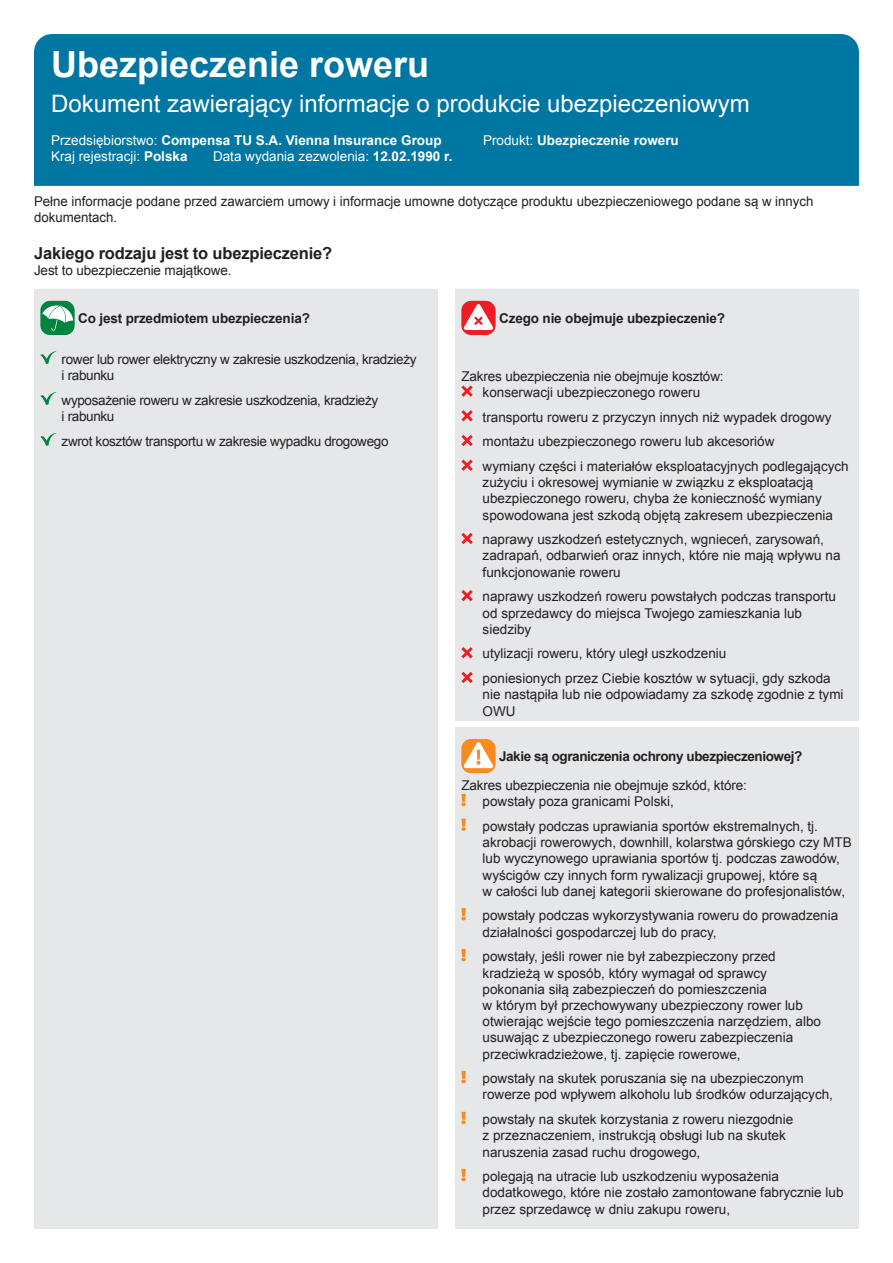
<style>
.page{position:relative;width:893px;height:1263px;background:#fff}
.page>*{position:absolute;margin:0;border:0;box-sizing:border-box;transform-origin:0 0}
.t1{font:700 36px "Arial";color:#fff}
.t2{font:24px "Arial";color:#fff}
.t3{font:700 16.5px "Arial";letter-spacing:-.01em;color:#231f20}
.t4{font:13.5px/16.2px "Arial";color:#231f20}
.t5{font:13.5px/16.2px "Arial";letter-spacing:-.025em;color:#231f20}
.t6{font:700 13.5px "Arial";color:#fff}
.t7{font:700 13.5px "Arial";letter-spacing:-.01em;color:#231f20}
.t8{font:13.5px "Arial";color:#fff}
.t9{font:700 13.5px "Arial";letter-spacing:-.03em;color:#231f20}
.s1{font-weight:400}
.s2{font-weight:700}
</style>
<div class="page">
<div style="left:34px;top:34px;width:825px;height:152px;background:#0076a3"></div>
<div style="left:34px;top:289px;width:825px;height:940px;background:#e6e7e9"></div>
<div style="left:455px;top:721px;width:404px;height:6px;background:#fff"></div>
<div style="left:438px;top:928px;width:17px;height:6px;background:#fff"></div>
<div style="left:40px;top:301px;width:35px;height:34px;background:#008540;border-radius:10px"></div>
<svg style="left:42px;top:304px;width:31px;height:27px"></svg>
<svg style="left:40px;top:351px;width:18px;height:13px"></svg>
<svg style="left:40px;top:392px;width:18px;height:13px"></svg>
<svg style="left:40px;top:433px;width:18px;height:13px"></svg>
<div style="left:461px;top:301px;width:35px;height:34px;background:#ee1d23;border-radius:10px"></div>
<svg style="left:463px;top:304px;width:31px;height:26px"></svg>
<svg style="left:461px;top:385px;width:12px;height:12px"></svg>
<svg style="left:461px;top:410px;width:12px;height:11px"></svg>
<svg style="left:461px;top:435px;width:12px;height:11px"></svg>
<svg style="left:461px;top:459px;width:12px;height:12px"></svg>
<svg style="left:461px;top:533px;width:12px;height:11px"></svg>
<svg style="left:461px;top:590px;width:12px;height:11px"></svg>
<svg style="left:461px;top:647px;width:12px;height:11px"></svg>
<svg style="left:461px;top:672px;width:12px;height:11px"></svg>
<svg style="left:461px;top:739px;width:35px;height:34px"></svg>
<svg style="left:463px;top:742px;width:31px;height:26px"></svg>
<svg style="left:461px;top:794px;width:5px;height:12px"></svg>
<svg style="left:461px;top:818px;width:5px;height:13px"></svg>
<svg style="left:461px;top:908px;width:5px;height:12px"></svg>
<svg style="left:461px;top:949px;width:5px;height:12px"></svg>
<svg style="left:461px;top:1071px;width:5px;height:12px"></svg>
<svg style="left:461px;top:1112px;width:5px;height:12px"></svg>
<svg style="left:461px;top:1169px;width:5px;height:12px"></svg>
<h1 class="t1" style="left:51px;top:41px;width:380px">Ubezpieczenie roweru</h1>
<h2 class="t2" style="left:51px;top:88px;width:700px">Dokument zawierający informacje o produkcie ubezpieczeniowym</h2>
<p class="t6" style="left:51px;top:131px;width:392px"><span class="s1">Przedsiębiorstwo:</span> Compensa TU S.A. Vienna Insurance Group</p>
<p class="t6" style="left:483px;top:131px;width:197px"><span class="s1">Produkt:</span> Ubezpieczenie roweru</p>
<p class="t8" style="left:51px;top:147px;width:138px">Kraj rejestracji: <span class="s2">Polska</span></p>
<p class="t8" style="left:213px;top:147px;width:241px">Data wydania zezwolenia: <span class="s2">12.02.1990 r.</span></p>
<p class="t4" style="left:34px;top:193px;width:781px">Pełne informacje podane przed zawarciem umowy i informacje umowne dotyczące produktu ubezpieczeniowego podane są w innych dokumentach.</p>
<p class="t3" style="left:34px;top:242px;width:300px">Jakiego rodzaju jest to ubezpieczenie?</p>
<p class="t4" style="left:34px;top:263px;width:199px">Jest to ubezpieczenie majątkowe.</p>
<p class="t7" style="left:78px;top:309px;width:233px">Co jest przedmiotem ubezpieczenia?</p>
<p class="t5" style="left:62px;top:351px;width:356px">rower lub rower elektryczny w zakresie uszkodzenia, kradzieży i rabunku</p>
<p class="t5" style="left:62px;top:392px;width:318px">wyposażenie roweru w zakresie uszkodzenia, kradzieży i rabunku</p>
<p class="t5" style="left:62px;top:433px;width:328px">zwrot kosztów transportu w zakresie wypadku drogowego</p>
<p class="t7" style="left:499px;top:309px;width:227px">Czego nie obejmuje ubezpieczenie?</p>
<p class="t4" style="left:461px;top:368px;width:264px;text-align:center">Zakres ubezpieczenia nie obejmuje kosztów: konserwacji ubezpieczonego roweru</p>
<p class="t4" style="left:483px;top:404px;width:368px;line-height:24.8px">transportu roweru z przyczyn innych niż wypadek drogowy montażu ubezpieczonego roweru lub akcesoriów<br>wymiany części i materiałów eksploatacyjnych podlegających</p>
<p class="t4" style="left:483px;top:474px;width:352px">zużyciu i okresowej wymianie w związku z eksploatacją ubezpieczonego roweru, chyba że konieczność wymiany spowodowana jest szkodą objętą zakresem ubezpieczenia</p>
<p class="t4" style="left:483px;top:531px;width:359px">naprawy uszkodzeń estetycznych, wgnieceń, zarysowań, zadrapań, odbarwień oraz innych, które nie mają wpływu na funkcjonowanie roweru</p>
<p class="t4" style="left:483px;top:589px;width:355px">naprawy uszkodzeń roweru powstałych podczas transportu od sprzedawcy do miejsca Twojego zamieszkania lub siedziby</p>
<p class="t4" style="left:483px;top:641px;width:350px;line-height:24.8px">utylizacji roweru, który uległ uszkodzeniu<br>poniesionych przez Ciebie kosztów w sytuacji, gdy szkoda</p>
<p class="t4" style="left:483px;top:687px;width:362px">nie nastąpiła lub nie odpowiadamy za szkodę zgodnie z tymi<br>OWU</p>
<p class="t9" style="left:499px;top:748px;width:305px">Jakie są ograniczenia ochrony ubezpieczeniowej?</p>
<p class="t4" style="left:483px;top:777px;width:266px;text-indent:-21px">Zakres ubezpieczenia nie obejmuje szkód, które: powstały poza granicami Polski,</p>
<p class="t4" style="left:483px;top:818px;width:371px">powstały podczas uprawiania sportów ekstremalnych, tj. akrobacji rowerowych, downhill, kolarstwa górskiego czy MTB lub wyczynowego uprawiania sportów tj. podczas zawodów, wyścigów czy innych form rywalizacji grupowej, które są<br>w całości lub danej kategorii skierowane do profesjonalistów,</p>
<p class="t4" style="left:483px;top:908px;width:357px">powstały podczas wykorzystywania roweru do prowadzenia działalności gospodarczej lub do pracy,</p>
<p class="t4" style="left:483px;top:949px;width:340px">powstały, jeśli rower nie był zabezpieczony przed kradzieżą w sposób, który wymagał od sprawcy pokonania siłą zabezpieczeń do pomieszczenia<br>w którym był przechowywany ubezpieczony rower lub otwierając wejście tego pomieszczenia narzędziem, albo usuwając z ubezpieczonego roweru zabezpieczenia przeciwkradzieżowe, tj. zapięcie rowerowe,</p>
<p class="t4" style="left:483px;top:1070px;width:352px">powstały na skutek poruszania się na ubezpieczonym rowerze pod wpływem alkoholu lub środków odurzających,</p>
<p class="t4" style="left:483px;top:1111px;width:312px">powstały na skutek korzystania z roweru niezgodnie z przeznaczeniem, instrukcją obsługi lub na skutek naruszenia zasad ruchu drogowego,</p>
<p class="t4" style="left:483px;top:1168px;width:362px">polegają na utracie lub uszkodzeniu wyposażenia dodatkowego, które nie zostało zamontowane fabrycznie lub przez sprzedawcę w dniu zakupu roweru,</p>
</div>
